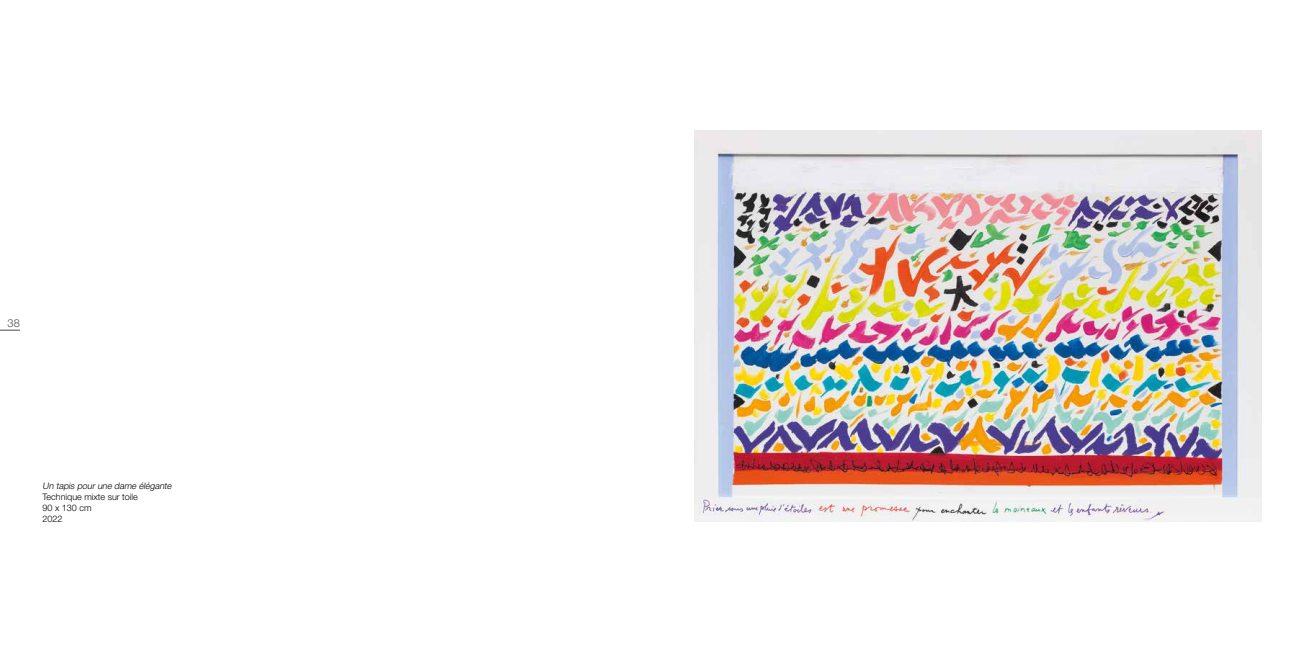
<style>
.page{position:relative;width:1304px;height:652px;background:#fff}
.page>*{position:absolute;margin:0;border:0;box-sizing:border-box;transform-origin:0 0}
.t1{font:300 11px "Helvetica Neue LT Std";color:#4a4a49}
.t2{font:300 9px/11px "Helvetica Neue LT Std";color:#000}
.t3{font:italic 300 9px "Helvetica Neue LT Std";color:#000}
</style>
<div class="page">
<svg style="left:0;top:330px;width:20px;height:1px"></svg>
<img style="left:694px;top:130px;width:567px;height:392px">
<p class="t1" style="left:8px;top:316px;width:14px">38</p>
<p class="t3" style="left:43px;top:480px;width:132px">Un tapis pour une dame élégante</p>
<p class="t2" style="left:43px;top:491px;width:97px">Technique mixte sur toile<br>90 x 130 cm<br>2022</p>
</div>
